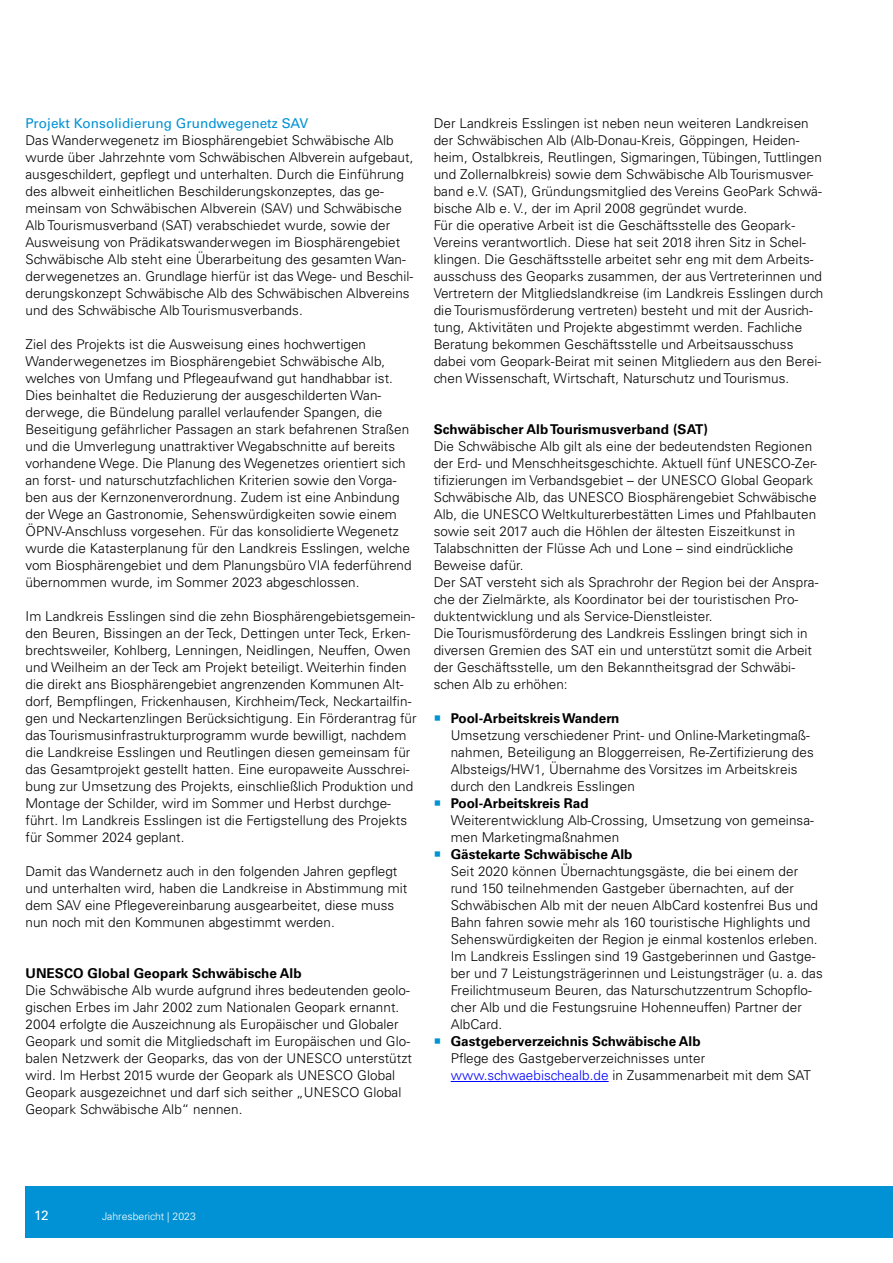
<style>
.page{position:relative;width:893px;height:1263px;background:#fff}
.page>*{position:absolute;margin:0;border:0;box-sizing:border-box;transform-origin:0 0}
.t1{font:300 13.5px/17px "Univers LT Std";letter-spacing:.005em;color:#000}
.t2{font:700 13.5px "Univers LT Std";letter-spacing:.005em;color:#000}
.t3{font:13.5px "Univers LT Std";letter-spacing:.005em;color:#0092d4}
.t4{font:13.5px "Univers LT Std";color:#fff}
.t5{font:300 10.5px "Univers LT Std";color:#fff}
.s1{font-weight:700}
.s2{color:#00f}
</style>
<div class="page">
<div style="left:26px;top:1186px;width:867px;height:51px;background:#0092d4"></div>
<hr style="left:451px;top:1081px;width:158px;height:1px;background:#00f">
<h4 class="t3" style="left:26px;top:115px;width:285px">Projekt Konsolidierung Grundwegenetz SAV</h4>
<p class="t1" style="left:26px;top:131px;width:390px">Das Wanderwegenetz im Biosphärengebiet Schwäbische Alb wurde über Jahrzehnte vom Schwäbischen Albverein aufgebaut, ausgeschildert, gepflegt und unterhalten. Durch die Einführung des albweit einheitlichen Beschilderungskonzeptes, das ge&shy;meinsam von Schwäbischen Albverein (SAV) und Schwäbische Alb Tourismusverband (SAT) verabschiedet wurde, sowie der Ausweisung von Prädikatswanderwegen im Biosphärengebiet Schwäbische Alb steht eine Überarbeitung des gesamten Wan&shy;derwegenetzes an. Grundlage hierfür ist das Wege- und Beschil&shy;derungskonzept Schwäbische Alb des Schwäbischen Albvereins und des Schwäbische Alb Tourismusverbands.</p>
<p class="t1" style="left:26px;top:335px;width:388px">Ziel des Projekts ist die Ausweisung eines hochwertigen Wanderwegenetzes im Biosphärengebiet Schwäbische Alb, welches von Umfang und Pflegeaufwand gut handhabbar ist.<br>Dies beinhaltet die Reduzierung der ausgeschilderten Wan&shy;derwege, die Bündelung parallel verlaufender Spangen, die Beseitigung gefährlicher Passagen an stark befahrenen Straßen und die Umverlegung unattraktiver Wegabschnitte auf bereits vorhandene Wege. Die Planung des Wegenetzes orientiert sich an forst- und naturschutzfachlichen Kriterien sowie den Vorga&shy;ben aus der Kernzonenverordnung. Zudem ist eine Anbindung der Wege an Gastronomie, Sehenswürdigkeiten sowie einem ÖPNV-Anschluss vorgesehen. Für das konsolidierte Wegenetz wurde die Katasterplanung für den Landkreis Esslingen, welche vom Biosphärengebiet und dem Planungsbüro VIA federführend übernommen wurde, im Sommer 2023 abgeschlossen.</p>
<p class="t1" style="left:26px;top:608px;width:393px">Im Landkreis Esslingen sind die zehn Biosphärengebietsgemein&shy;den Beuren, Bissingen an der Teck, Dettingen unter Teck, Erken&shy;brechtsweiler, Kohlberg, Lenningen, Neidlingen, Neuffen, Owen und Weilheim an der Teck am Projekt beteiligt. Weiterhin finden die direkt ans Biosphärengebiet angrenzenden Kommunen Alt&shy;dorf, Bempflingen, Frickenhausen, Kirchheim/Teck, Neckartailfin&shy;gen und Neckartenzlingen Berücksichtigung. Ein Förderantrag für das Tourismusinfrastrukturprogramm wurde bewilligt, nachdem die Landkreise Esslingen und Reutlingen diesen gemeinsam für das Gesamtprojekt gestellt hatten. Eine europaweite Ausschrei&shy;bung zur Umsetzung des Projekts, einschließlich Produktion und Montage der Schilder, wird im Sommer und Herbst durchge&shy;führt. Im Landkreis Esslingen ist die Fertigstellung des Projekts für Sommer 2024 geplant.</p>
<p class="t1" style="left:26px;top:863px;width:383px">Damit das Wandernetz auch in den folgenden Jahren gepflegt und unterhalten wird, haben die Landkreise in Abstimmung mit dem SAV eine Pflegevereinbarung ausgearbeitet, diese muss nun noch mit den Kommunen abgestimmt werden.</p>
<h3 class="t2" style="left:26px;top:965px;width:278px">UNESCO Global Geopark Schwäbische Alb</h3>
<p class="t1" style="left:26px;top:982px;width:388px">Die Schwäbische Alb wurde aufgrund ihres bedeutenden geolo&shy;gischen Erbes im Jahr 2002 zum Nationalen Geopark ernannt.<br>2004 erfolgte die Auszeichnung als Europäischer und Globaler Geopark und somit die Mitgliedschaft im Europäischen und Glo&shy;balen Netzwerk der Geoparks, das von der UNESCO unterstützt wird. Im Herbst 2015 wurde der Geopark als UNESCO Global Geopark ausgezeichnet und darf sich seither „UNESCO Global Geopark Schwäbische Alb“ nennen.</p>
<p class="t1" style="left:434px;top:114px;width:390px">Der Landkreis Esslingen ist neben neun weiteren Landkreisen der Schwäbischen Alb (Alb-Donau-Kreis, Göppingen, Heiden&shy;heim, Ostalbkreis, Reutlingen, Sigmaringen, Tübingen, Tuttlingen und Zollernalbkreis) sowie dem Schwäbische Alb Tourismusver&shy;band e.V. (SAT), Gründungsmitglied des Vereins GeoPark Schwä&shy;bische Alb e. V., der im April 2008 gegründet wurde.</p>
<p class="t1" style="left:434px;top:216px;width:391px">Für die operative Arbeit ist die Geschäftsstelle des Geopark-Vereins verantwortlich. Diese hat seit 2018 ihren Sitz in Schel&shy;klingen. Die Geschäftsstelle arbeitet sehr eng mit dem Arbeits&shy;ausschuss des Geoparks zusammen, der aus Vertreterinnen und Vertretern der Mitgliedslandkreise (im Landkreis Esslingen durch die Tourismusförderung vertreten) besteht und mit der Ausrich&shy;tung, Aktivitäten und Projekte abgestimmt werden. Fachliche Beratung bekommen Geschäftsstelle und Arbeitsausschuss dabei vom Geopark-Beirat mit seinen Mitgliedern aus den Berei&shy;chen Wissenschaft, Wirtschaft, Naturschutz und Tourismus.</p>
<h3 class="t2" style="left:434px;top:421px;width:276px">Schwäbischer Alb Tourismusverband (SAT)</h3>
<p class="t1" style="left:434px;top:437px;width:385px">Die Schwäbische Alb gilt als eine der bedeutendsten Regionen der Erd- und Menschheitsgeschichte. Aktuell fünf UNESCO-Zer&shy;tifizierungen im Verbandsgebiet – der UNESCO Global Geopark Schwäbische Alb, das UNESCO Biosphärengebiet Schwäbische Alb, die UNESCO Weltkulturerbestätten Limes und Pfahlbauten sowie seit 2017 auch die Höhlen der ältesten Eiszeitkunst in Talabschnitten der Flüsse Ach und Lone – sind eindrückliche Beweise dafür.</p>
<p class="t1" style="left:434px;top:574px;width:386px">Der SAT versteht sich als Sprachrohr der Region bei der Anspra&shy;che der Zielmärkte, als Koordinator bei der touristischen Pro&shy;duktentwicklung und als Service-Dienstleister.</p>
<p class="t1" style="left:434px;top:625px;width:380px">Die Tourismusförderung des Landkreis Esslingen bringt sich in diversen Gremien des SAT ein und unterstützt somit die Arbeit der Geschäftsstelle, um den Bekanntheitsgrad der Schwäbi&shy;schen Alb zu erhöhen:</p>
<p class="t1" style="left:451px;top:710px;width:364px"><span class="s1">Pool-Arbeitskreis Wandern<br></span>Umsetzung verschiedener Print- und Online-Marketingmaß&shy;nahmen, Beteiligung an Bloggerreisen, Re-Zertifizierung des Albsteigs/HW1, Übernahme des Vorsitzes im Arbeitskreis durch den Landkreis Esslingen</p>
<p class="t1" style="left:451px;top:795px;width:365px"><span class="s1">Pool-Arbeitskreis Rad<br></span>Weiterentwicklung Alb-Crossing, Umsetzung von gemeinsa&shy;men Marketingmaßnahmen</p>
<p class="t1" style="left:451px;top:846px;width:373px"><span class="s1">Gästekarte Schwäbische Alb<br></span>Seit 2020 können Übernachtungsgäste, die bei einem der rund 150 teilnehmenden Gastgeber übernachten, auf der Schwäbischen Alb mit der neuen AlbCard kostenfrei Bus und Bahn fahren sowie mehr als 160 touristische Highlights und Sehenswürdigkeiten der Region je einmal kostenlos erleben.<br>Im Landkreis Esslingen sind 19 Gastgeberinnen und Gastge&shy;ber und 7 Leistungsträgerinnen und Leistungsträger (u. a. das Freilichtmuseum Beuren, das Naturschutzzentrum Schopflo&shy;cher Alb und die Festungsruine Hohenneuffen) Partner der AlbCard.</p>
<p class="t1" style="left:451px;top:1033px;width:362px"><span class="s1">Gastgeberverzeichnis Schwäbische Alb<br></span>Pflege des Gastgeberverzeichnisses unter <span class="s2">www.schwaebischealb.de</span> in Zusammenarbeit mit dem SAT</p>
<p class="t4" style="left:34px;top:1208px;width:16px">12</p>
<p class="t5" style="left:102px;top:1210px;width:95px">Jahresbericht | 2023</p>
</div>
